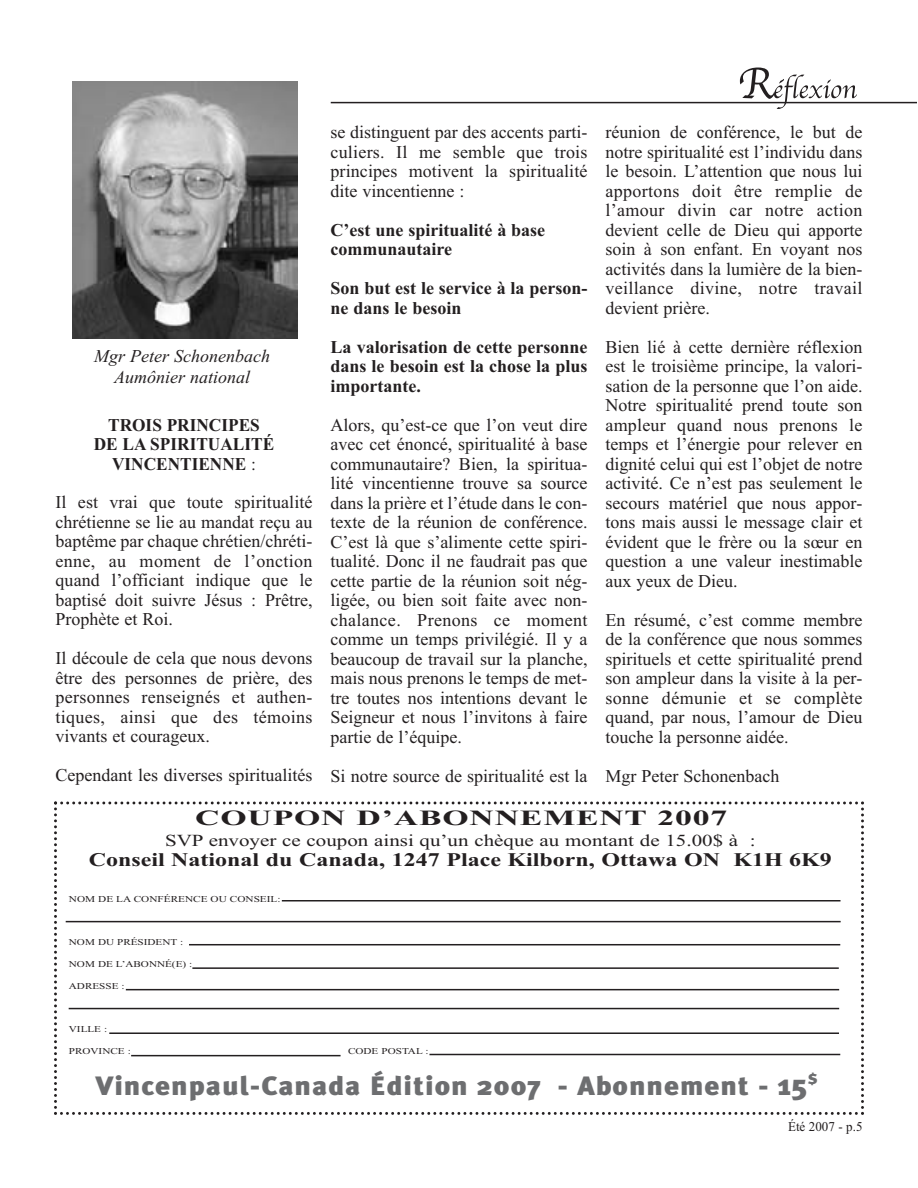
<style>
.page{position:relative;width:918px;height:1188px;background:#fff}
.page>*{position:absolute;margin:0;border:0;box-sizing:border-box;transform-origin:0 0}
.t1{font:900 26.55px "Meta Plus";letter-spacing:.035em;color:#6d6e70;scale:1.1 1}
.t2{font:700 21.75px "Times";letter-spacing:.025em;color:#231f20;scale:1.55 1}
.t3{font:700 19.35px "Times";color:#231f20;scale:1.24 1}
.t4{font:18px/19.5px "Times";color:#231f20;text-align:justify}
.t5{font:700 18px/19.5px "Times";color:#231f20}
.t6{font:700 18px/19.5px "Times";color:#231f20;text-align:center;scale:.96 1}
.t7{font:italic 18px/21px "Times";color:#231f20;text-align:center}
.t8{font:16.95px "Times";color:#231f20;scale:1.24 1}
.t9{font:13.5px "Times";color:#231f20;scale:.96 1}
.t10{font:9px "Times";color:#231f20;scale:1.24 1}
.s1{font-weight:400}
.s2{font-size:28.95px}
</style>
<div class="page">
<hr style="left:331px;top:102px;width:586px;height:1px;background:#231f20">
<svg style="left:740px;top:68px;width:117px;height:41px"></svg>
<svg style="left:54px;top:801px;width:810px;height:314px"></svg>
<hr style="left:282px;top:900px;width:559px;height:2px;background:#231f20">
<hr style="left:66px;top:921px;width:775px;height:1px;background:#231f20">
<hr style="left:189px;top:944px;width:651px;height:1px;background:#231f20">
<hr style="left:192px;top:967px;width:647px;height:2px;background:#231f20">
<hr style="left:126px;top:989px;width:713px;height:1px;background:#231f20">
<hr style="left:69px;top:1008px;width:770px;height:1px;background:#231f20">
<hr style="left:109px;top:1032px;width:730px;height:2px;background:#231f20">
<hr style="left:429px;top:1054px;width:411px;height:1px;background:#231f20">
<hr style="left:131px;top:1055px;width:210px;height:1px;background:#231f20">
<img style="left:73px;top:81px;width:225px;height:258px">
<p class="t7" style="left:94px;top:347px;width:177px">Mgr Peter Schonenbach<br>Aumônier national</p>
<p class="t6" style="left:94px;top:417px;width:189px">TROIS PRINCIPES<br>DE LA SPIRITUALITÉ<br>VINCENTIENNE <span class="s1">:</span></p>
<p class="t4" style="left:56px;top:494px;width:259px">Il est vrai que toute spiritualité chrétienne se lie au mandat reçu au baptême par chaque chrétien/chréti&shy;enne, au moment de l’onction quand l’officiant indique que le baptisé doit suivre Jésus : Prêtre, Prophète et Roi.</p>
<p class="t4" style="left:56px;top:650px;width:259px">Il découle de cela que nous devons être des personnes de prière, des personnes renseignés et authen&shy;tiques, ainsi que des témoins vivants et courageux.</p>
<p class="t4" style="left:56px;top:767px;width:259px">Cependant les diverses spiritualités</p>
<p class="t4" style="left:331px;top:124px;width:259px">se distinguent par des accents parti&shy;culiers. Il me semble que trois principes motivent la spiritualité dite vincentienne :</p>
<p class="t5" style="left:331px;top:222px;width:216px">C’est une spiritualité à base communautaire</p>
<p class="t5" style="left:331px;top:280px;width:259px">Son but est le service à la person&shy;ne dans le besoin</p>
<p class="t5" style="left:331px;top:339px;width:259px;text-align:justify">La valorisation de cette personne dans le besoin est la chose la plus importante.</p>
<p class="t4" style="left:331px;top:417px;width:259px">Alors, qu’est-ce que l’on veut dire avec cet énoncé, spiritualité à base communautaire? Bien, la spiritua&shy;lité vincentienne trouve sa source dans la prière et l’étude dans le con&shy;texte de la réunion de conférence.<br>C’est là que s’alimente cette spiri&shy;tualité. Donc il ne faudrait pas que cette partie de la réunion soit nég&shy;ligée, ou bien soit faite avec non&shy;chalance. Prenons ce moment comme un temps privilégié. Il y a beaucoup de travail sur la planche, mais nous prenons le temps de met&shy;tre toutes nos intentions devant le Seigneur et nous l’invitons à faire partie de l’équipe.</p>
<p class="t4" style="left:331px;top:768px;width:259px">Si notre source de spiritualité est la</p>
<p class="t4" style="left:606px;top:124px;width:259px">réunion de conférence, le but de notre spiritualité est l’individu dans le besoin. L’attention que nous lui apportons doit être remplie de l’amour divin car notre action devient celle de Dieu qui apporte soin à son enfant. En voyant nos activités dans la lumière de la bien&shy;veillance divine, notre travail devient prière.</p>
<p class="t4" style="left:606px;top:339px;width:259px">Bien lié à cette dernière réflexion est le troisième principe, la valori&shy;sation de la personne que l’on aide.<br>Notre spiritualité prend toute son ampleur quand nous prenons le temps et l’énergie pour relever en dignité celui qui est l’objet de notre activité. Ce n’est pas seulement le secours matériel que nous appor&shy;tons mais aussi le message clair et évident que le frère ou la sœur en question a une valeur inestimable aux yeux de Dieu.</p>
<p class="t4" style="left:606px;top:612px;width:259px">En résumé, c’est comme membre de la conférence que nous sommes spirituels et cette spiritualité prend son ampleur dans la visite à la per&shy;sonne démunie et se complète quand, par nous, l’amour de Dieu touche la personne aidée.</p>
<p class="t4" style="left:606px;top:768px;width:175px">Mgr Peter Schonenbach</p>
<p class="t2" style="left:195px;top:811px;width:345px">COUPON D’ABONNEMENT 2007</p>
<p class="t8" style="left:165px;top:835px;width:478px">SVP envoyer ce coupon ainsi qu’un chèque au montant de 15.00$ à :</p>
<p class="t3" style="left:89px;top:853px;width:601px">Conseil National du Canada, 1247 Place Kilborn, Ottawa ON K1H 6K9</p>
<p class="t10" style="left:69px;top:896px;width:172px">NOM DE LA CONFÉRENCE OU CONSEIL:</p>
<p class="t10" style="left:69px;top:939px;width:94px">NOM DU PRÉSIDENT :</p>
<p class="t10" style="left:69px;top:961px;width:101px">NOM DE L’ABONNÉ(E) :</p>
<p class="t10" style="left:69px;top:982px;width:46px">ADRESSE :</p>
<p class="t10" style="left:69px;top:1026px;width:32px">VILLE :</p>
<p class="t10" style="left:69px;top:1048px;width:51px">PROVINCE :</p>
<p class="t10" style="left:348px;top:1048px;width:66px">CODE POSTAL :</p>
<h1 class="t1" style="left:96px;top:1075px;width:658px">Vincenpaul-Canada Édition 2007 - Abonnement - <span class="s2">15</span><sup>$</sup></h1>
<p class="t9" style="left:788px;top:1121px;width:79px">Été 2007 - p.5</p>
</div>
